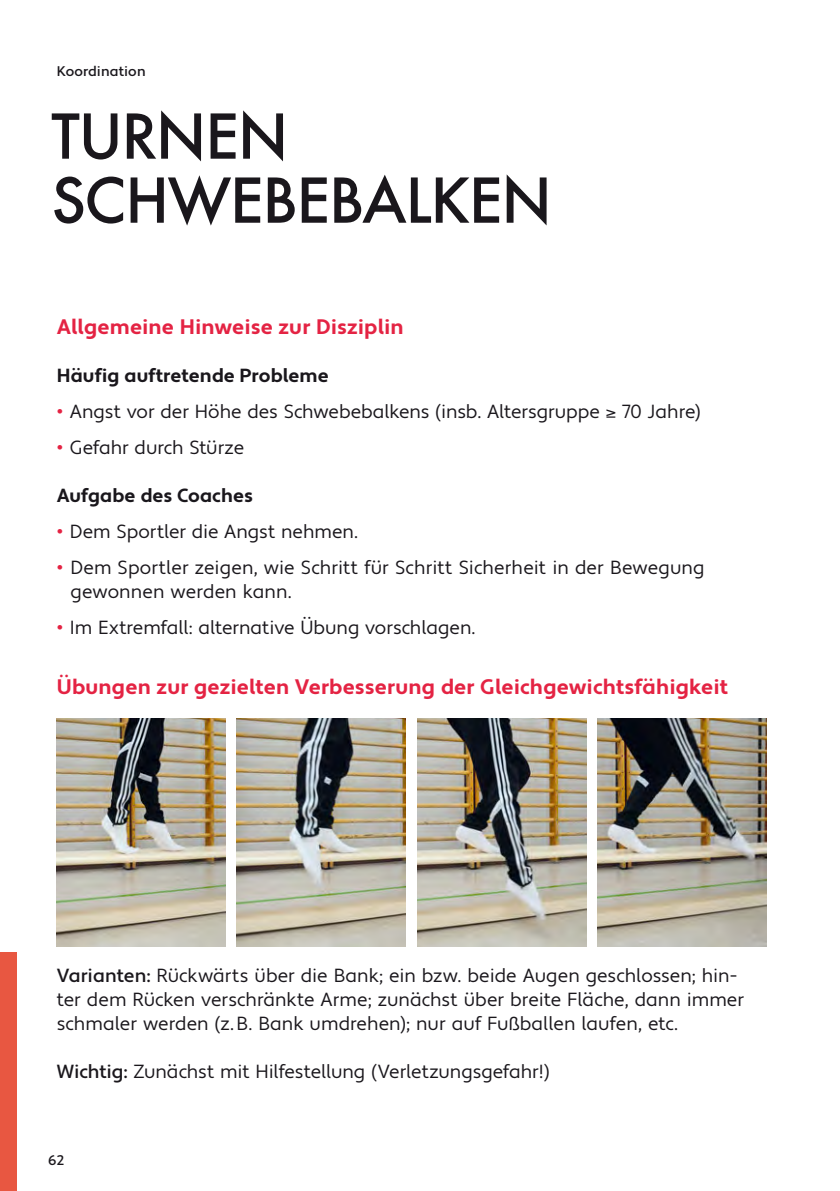
<style>
.page{position:relative;width:840px;height:1191px;background:#fff}
.page>*{position:absolute;margin:0;border:0;box-sizing:border-box;transform-origin:0 0}
.Kapitel_30_32{font:500 60px/64px "Futura ND";letter-spacing:-.025em;color:#1a171c}
.Zwischentitel_ROT{font:700 21px "Apertura";color:#e42343}
.Grundtext{font:19px/24px "Apertura";color:#1a171c}
.Zwischentitel_SCHW{font:700 19px "Apertura";color:#1a171c}
.t1{font:500 14px "Apertura";letter-spacing:.005em;color:#1a171c}
.s1{font-size:22px;color:#e42343}
.s2{font-weight:500}
</style>
<div class="page">
<div style="left:0;top:952px;width:17px;height:239px;background:#e85741"></div>
<img style="left:57px;top:718px;width:168px;height:228px">
<img style="left:597px;top:718px;width:168px;height:228px">
<img style="left:417px;top:718px;width:168px;height:228px">
<img style="left:237px;top:718px;width:168px;height:228px">
<p class="t1" style="left:57px;top:62px;width:90px">Koordination</p>
<p class="Kapitel_30_32" style="left:51px;top:104px;width:502px">TURNEN<br>SCHWEBEBALKEN</p>
<p class="Zwischentitel_ROT" style="left:57px;top:314px;width:348px">Allgemeine Hinweise zur Disziplin</p>
<p class="Zwischentitel_SCHW" style="left:57px;top:364px;width:273px">Häufig auftretende Probleme</p>
<p class="Grundtext" style="left:57px;top:400px;width:645px"><span class="s1">•</span> Angst vor der Höhe des Schwebebalkens (insb. Altersgruppe ≥ 70 Jahre)</p>
<p class="Grundtext" style="left:57px;top:436px;width:189px"><span class="s1">•</span> Gefahr durch Stürze</p>
<p class="Zwischentitel_SCHW" style="left:57px;top:484px;width:198px">Aufgabe des Coaches</p>
<p class="Grundtext" style="left:57px;top:520px;width:301px"><span class="s1">•</span> Dem Sportler die Angst nehmen.</p>
<p class="Grundtext" style="left:70px;top:556px;width:635px;text-indent:-14px"><span class="s1">•</span> Dem Sportler zeigen, wie Schritt für Schritt Sicherheit in der Bewegung gewonnen werden kann.</p>
<p class="Grundtext" style="left:57px;top:616px;width:418px"><span class="s1">•</span> Im Extremfall: alternative Übung vorschlagen.</p>
<p class="Zwischentitel_ROT" style="left:57px;top:674px;width:672px">Übungen zur gezielten Verbesserung der Gleichgewichtsfähigkeit</p>
<p class="Grundtext" style="left:57px;top:964px;width:688px"><span class="s2">Varianten:</span> Rückwärts über die Bank; ein bzw. beide Augen geschlossen; hin&shy;ter dem Rücken verschränkte Arme; zunächst über breite Fläche, dann immer schmaler werden (z. B. Bank umdrehen); nur auf Fußballen laufen, etc.</p>
<p class="Grundtext" style="left:57px;top:1060px;width:494px"><span class="s2">Wichtig:</span> Zunächst mit Hilfestellung (Verletzungsgefahr!)</p>
<p class="t1" style="left:48px;top:1151px;width:17px">62</p>
</div>
